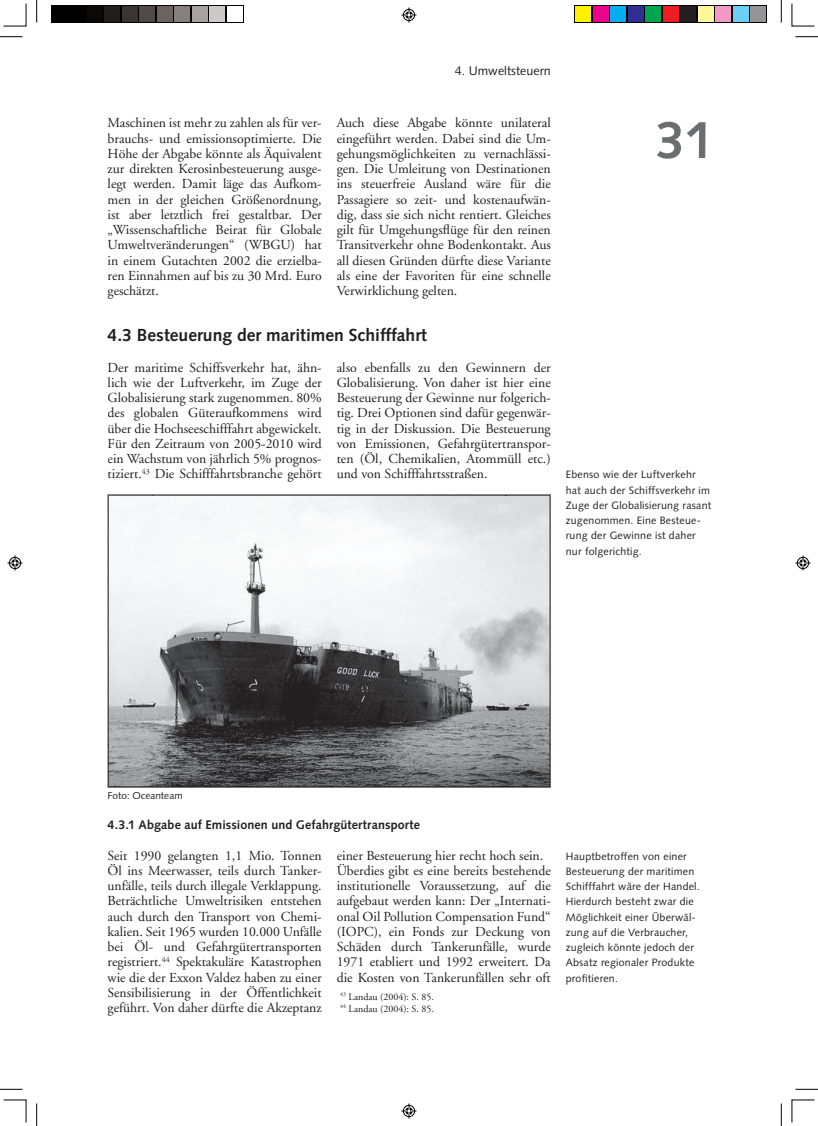
<style>
.page{position:relative;width:818px;height:1126px;background:#fff}
.page>*{position:absolute;margin:0;border:0;box-sizing:border-box;transform-origin:0 0}
.t1{font:700 52.5px "Syntax";color:#6c6d70}
.t2{font:700 17.5px "Syntax";color:#231f20}
.t3{font:13.75px/15.2px "Adobe Garamond";color:#231f20;text-align:justify}
.t4{font:700 12.5px "Syntax";letter-spacing:.01em;color:#231f20}
.t5{font:12.5px "Syntax";color:#231f20}
.t6{font:10.62px/15.2px "Syntax";letter-spacing:.02em;color:#231f20}
.t7{font:10px/12px "Adobe Garamond";color:#231f20}
.t8{font:10px "Syntax";color:#231f20}
</style>
<div class="page">
<svg style="left:108px;top:494px;width:442px;height:251px"></svg>
<img style="left:108px;top:745px;width:442px;height:42px">
<img style="left:108px;top:495px;width:45px;height:251px">
<img style="left:505px;top:495px;width:45px;height:251px">
<img style="left:152px;top:495px;width:354px;height:42px">
<svg style="left:51px;top:5px;width:192px;height:17px"></svg>
<div style="left:52px;top:6px;width:15px;height:15px;background:#000"></div>
<div style="left:70px;top:6px;width:15px;height:15px;background:#000"></div>
<div style="left:87px;top:6px;width:15px;height:15px;background:#0c0806"></div>
<div style="left:105px;top:6px;width:15px;height:15px;background:#241e1b"></div>
<div style="left:122px;top:6px;width:15px;height:15px;background:#3b3532"></div>
<div style="left:140px;top:6px;width:15px;height:15px;background:#524a47"></div>
<div style="left:157px;top:6px;width:15px;height:15px;background:#6b6360"></div>
<div style="left:175px;top:6px;width:15px;height:15px;background:#867f7c"></div>
<div style="left:192px;top:6px;width:15px;height:15px;background:#a7a2a0"></div>
<div style="left:210px;top:6px;width:15px;height:15px;background:#cdc9c8"></div>
<div style="left:227px;top:6px;width:15px;height:15px;background:#fff"></div>
<svg style="left:574px;top:5px;width:193px;height:17px"></svg>
<div style="left:575px;top:6px;width:15px;height:15px;background:#fff101"></div>
<div style="left:593px;top:6px;width:15px;height:15px;background:#ed028c"></div>
<div style="left:610px;top:6px;width:15px;height:15px;background:#00aeef"></div>
<div style="left:628px;top:6px;width:15px;height:15px;background:#2e3092"></div>
<div style="left:645px;top:6px;width:15px;height:15px;background:#00a54f"></div>
<div style="left:663px;top:6px;width:15px;height:15px;background:#ee1d23"></div>
<div style="left:680px;top:6px;width:15px;height:15px;background:#231f20"></div>
<div style="left:698px;top:6px;width:15px;height:15px;background:#fff79a"></div>
<div style="left:715px;top:6px;width:15px;height:15px;background:#f499c2"></div>
<div style="left:733px;top:6px;width:15px;height:15px;background:#6bcff6"></div>
<div style="left:750px;top:6px;width:15px;height:15px;background:#939598"></div>
<svg style="left:36px;top:0;width:1px;height:22px"></svg>
<svg style="left:0;top:36px;width:22px;height:1px"></svg>
<svg style="left:781px;top:0;width:1px;height:22px"></svg>
<svg style="left:795px;top:36px;width:22px;height:1px"></svg>
<svg style="left:36px;top:1103px;width:1px;height:23px"></svg>
<svg style="left:0;top:1089px;width:22px;height:1px"></svg>
<svg style="left:781px;top:1103px;width:1px;height:23px"></svg>
<svg style="left:795px;top:1089px;width:22px;height:1px"></svg>
<svg style="left:3px;top:3px;width:23px;height:23px"></svg>
<svg style="left:791px;top:3px;width:23px;height:23px"></svg>
<svg style="left:3px;top:1099px;width:23px;height:23px"></svg>
<svg style="left:791px;top:1099px;width:23px;height:23px"></svg>
<svg style="left:401px;top:7px;width:15px;height:15px"></svg>
<svg style="left:401px;top:1103px;width:15px;height:15px"></svg>
<svg style="left:8px;top:555px;width:14px;height:15px"></svg>
<svg style="left:795px;top:555px;width:15px;height:15px"></svg>
<p class="t5" style="left:455px;top:64px;width:97px">4. Umweltsteuern</p>
<p class="t3" style="left:108px;top:116px;width:215px">Maschinen ist mehr zu zahlen als für ver&shy;brauchs- und emissionsoptimierte. Die Höhe der Abgabe könnte als Äquivalent zur direkten Kerosinbesteuerung ausge&shy;legt werden. Damit läge das Aufkom&shy;men in der gleichen Größenordnung, ist aber letztlich frei gestaltbar. Der „Wissenschaftliche Beirat für Globale Umweltveränderungen“ (WBGU) hat in einem Gutachten 2002 die erzielba&shy;ren Einnahmen auf bis zu 30 Mrd. Euro geschätzt.</p>
<p class="t3" style="left:336px;top:116px;width:215px">Auch diese Abgabe könnte unilateral eingeführt werden. Dabei sind die Um&shy;gehungsmöglichkeiten zu vernachlässi&shy;gen. Die Umleitung von Destinationen ins steuerfreie Ausland wäre für die Passagiere so zeit- und kostenaufwän&shy;dig, dass sie sich nicht rentiert. Gleiches gilt für Umgehungsflüge für den reinen Transitverkehr ohne Bodenkontakt. Aus all diesen Gründen dürfte diese Variante als eine der Favoriten für eine schnelle Verwirklichung gelten.</p>
<p class="t2" style="left:108px;top:325px;width:321px">4.3 Besteuerung der maritimen Schifffahrt</p>
<p class="t3" style="left:336px;top:360px;width:215px">also ebenfalls zu den Gewinnern der Globalisierung. Von daher ist hier eine Besteuerung der Gewinne nur folgerich&shy;tig. Drei Optionen sind dafür gegenwär&shy;tig in der Diskussion. Die Besteuerung von Emissionen, Gefahrgütertranspor&shy;ten (Öl, Chemikalien, Atommüll etc.) und von Schifffahrtsstraßen.</p>
<p class="t3" style="left:108px;top:360px;width:215px">Der maritime Schiffsverkehr hat, ähn&shy;lich wie der Luftverkehr, im Zuge der Globalisierung stark zugenommen. 80% des globalen Güteraufkommens wird über die Hochseeschifffahrt abgewickelt.<br>Für den Zeitraum von 2005-2010 wird ein Wachstum von jährlich 5% prognos&shy;tiziert.<sup>43</sup> Die Schifffahrtsbranche gehört</p>
<h1 class="t1" style="left:655px;top:110px;width:60px">31</h1>
<p class="t6" style="left:565px;top:467px;width:147px">Ebenso wie der Luftverkehr hat auch der Schiffsverkehr im<br>Zuge der Globalisierung rasant zugenommen. Eine Besteue&shy;rung der Gewinne ist daher nur folgerichtig.</p>
<p class="t8" style="left:108px;top:789px;width:77px">Foto: Oceanteam</p>
<p class="t4" style="left:108px;top:817px;width:314px">4.3.1 Abgabe auf Emissionen und Gefahrgütertransporte</p>
<p class="t3" style="left:336px;top:848px;width:215px;text-align:left">einer Besteuerung hier recht hoch sein.<br>Überdies gibt es eine bereits bestehende institutionelle Voraussetzung, auf die aufgebaut werden kann: Der „Internati&shy;onal Oil Pollution Compensation Fund“ (IOPC), ein Fonds zur Deckung von Schäden durch Tankerunfälle, wurde 1971 etabliert und 1992 erweitert. Da die Kosten von Tankerunfällen sehr oft</p>
<p class="t3" style="left:108px;top:848px;width:215px">Seit 1990 gelangten 1,1 Mio. Tonnen Öl ins Meerwasser, teils durch Tanker&shy;unfälle, teils durch illegale Verklappung.<br>Beträchtliche Umweltrisiken entstehen auch durch den Transport von Chemi&shy;kalien. Seit 1965 wurden 10.000 Unfälle bei Öl- und Gefahrgütertransporten registriert.<sup>44</sup> Spektakuläre Katastrophen wie die der Exxon Valdez haben zu einer Sensibilisierung in der Öffentlichkeit geführt. Von daher dürfte die Akzeptanz</p>
<p class="t7" style="left:340px;top:991px;width:95px"><sup>43</sup> Landau (2004): S. 85.<br><sup>44</sup> Landau (2004): S. 85.</p>
<p class="t6" style="left:565px;top:848px;width:135px">Hauptbetroffen von einer<br>Besteuerung der maritimen<br>Schifffahrt wäre der Handel.<br>Hierdurch besteht zwar die<br>Möglichkeit einer Überwäl&shy;zung auf die Verbraucher, zugleich könnte jedoch der<br>Absatz regionaler Produkte profitieren.</p>
</div>
